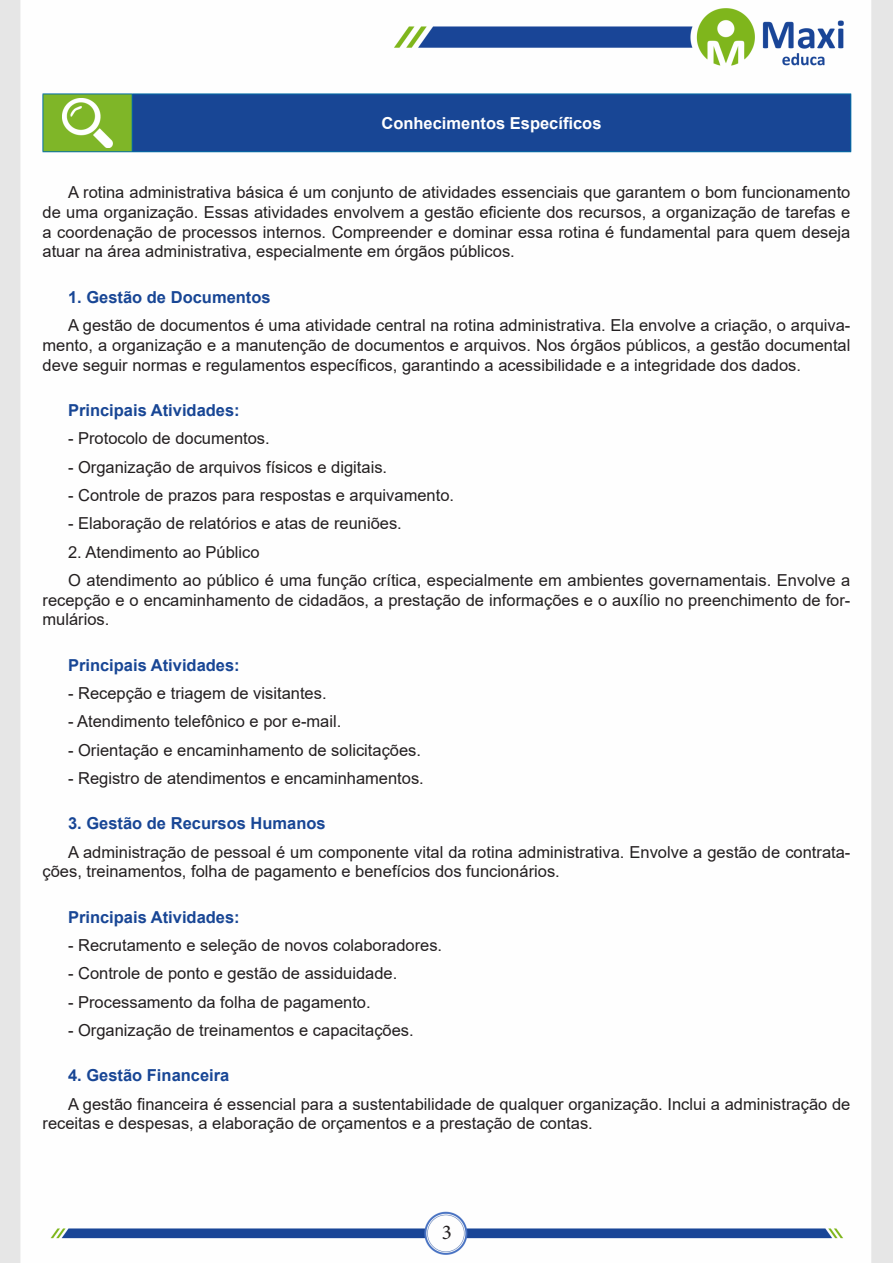
<style>
.page{position:relative;width:893px;height:1263px;background:#fff}
.page>*{position:absolute;margin:0;border:0;box-sizing:border-box;transform-origin:0 0}
.t1{font:21px "Minion Pro";color:#231f20}
.TEXTO_BASE{font:16.5px/19.8px "Arial";color:#231f20;text-align:justify}
.TEXTO_BASE-2{font:700 16.5px "Arial";color:#184695}
.CENTRALIZAR{font:700 16.5px "Arial";color:#fff}
</style>
<div class="page">
<img style="left:0;top:0;width:893px;height:1263px">
<div style="left:43px;top:94px;width:89px;height:58px;background:#7fb628"></div>
<div style="left:132px;top:94px;width:719px;height:58px;background:#184695"></div>
<hr style="left:43px;top:94px;width:89px;height:1px;background:#036ea6">
<hr style="left:43px;top:94px;width:1px;height:57px;background:#036ea6">
<hr style="left:43px;top:151px;width:89px;height:1px;background:#036ea6">
<hr style="left:132px;top:94px;width:719px;height:1px;background:#036ea6">
<hr style="left:132px;top:94px;width:1px;height:57px;background:#036ea6">
<hr style="left:850px;top:94px;width:1px;height:57px;background:#036ea6">
<hr style="left:132px;top:151px;width:719px;height:1px;background:#036ea6">
<img style="left:62px;top:98px;width:51px;height:49px">
<p class="CENTRALIZAR" style="left:381px;top:111px;width:222px">Conhecimentos Específicos</p>
<p class="TEXTO_BASE" style="left:43px;top:182px;width:809px;text-indent:26px">A rotina administrativa básica é um conjunto de atividades essenciais que garantem o bom funcionamento de uma organização. Essas atividades envolvem a gestão eficiente dos recursos, a organização de tarefas e a coordenação de processos internos. Compreender e dominar essa rotina é fundamental para quem deseja atuar na área administrativa, especialmente em órgãos públicos.</p>
<p class="TEXTO_BASE-2" style="left:68px;top:285px;width:204px">1. Gestão de Documentos</p>
<p class="TEXTO_BASE" style="left:43px;top:315px;width:809px;text-indent:26px">A gestão de documentos é uma atividade central na rotina administrativa. Ela envolve a criação, o arquiva&shy;mento, a organização e a manutenção de documentos e arquivos. Nos órgãos públicos, a gestão documental deve seguir normas e regulamentos específicos, garantindo a acessibilidade e a integridade dos dados.</p>
<p class="TEXTO_BASE-2" style="left:68px;top:399px;width:173px">Principais Atividades:</p>
<p class="TEXTO_BASE" style="left:68px;top:428px;width:203px">- Protocolo de documentos.</p>
<p class="TEXTO_BASE" style="left:68px;top:457px;width:321px">- Organização de arquivos físicos e digitais.</p>
<p class="TEXTO_BASE" style="left:68px;top:485px;width:388px">- Controle de prazos para respostas e arquivamento.</p>
<p class="TEXTO_BASE" style="left:68px;top:513px;width:335px">- Elaboração de relatórios e atas de reuniões.</p>
<p class="TEXTO_BASE" style="left:68px;top:542px;width:193px">2. Atendimento ao Público</p>
<p class="TEXTO_BASE" style="left:43px;top:570px;width:809px;text-indent:26px">O atendimento ao público é uma função crítica, especialmente em ambientes governamentais. Envolve a recepção e o encaminhamento de cidadãos, a prestação de informações e o auxílio no preenchimento de for&shy;mulários.</p>
<p class="TEXTO_BASE-2" style="left:68px;top:653px;width:173px">Principais Atividades:</p>
<p class="TEXTO_BASE" style="left:68px;top:683px;width:260px">- Recepção e triagem de visitantes.</p>
<p class="TEXTO_BASE" style="left:68px;top:711px;width:275px">- Atendimento telefônico e por e-mail.</p>
<p class="TEXTO_BASE" style="left:68px;top:740px;width:355px">- Orientação e encaminhamento de solicitações.</p>
<p class="TEXTO_BASE" style="left:68px;top:768px;width:357px">- Registro de atendimentos e encaminhamentos.</p>
<p class="TEXTO_BASE-2" style="left:68px;top:812px;width:259px">3. Gestão de Recursos Humanos</p>
<p class="TEXTO_BASE" style="left:43px;top:842px;width:809px;text-indent:26px">A administração de pessoal é um componente vital da rotina administrativa. Envolve a gestão de contrata&shy;ções, treinamentos, folha de pagamento e benefícios dos funcionários.</p>
<p class="TEXTO_BASE-2" style="left:68px;top:905px;width:173px">Principais Atividades:</p>
<p class="TEXTO_BASE" style="left:68px;top:935px;width:376px">- Recrutamento e seleção de novos colaboradores.</p>
<p class="TEXTO_BASE" style="left:68px;top:963px;width:331px">- Controle de ponto e gestão de assiduidade.</p>
<p class="TEXTO_BASE" style="left:68px;top:992px;width:304px">- Processamento da folha de pagamento.</p>
<p class="TEXTO_BASE" style="left:68px;top:1020px;width:347px">- Organização de treinamentos e capacitações.</p>
<p class="TEXTO_BASE-2" style="left:68px;top:1064px;width:163px">4. Gestão Financeira</p>
<p class="TEXTO_BASE" style="left:43px;top:1094px;width:809px;text-indent:26px">A gestão financeira é essencial para a sustentabilidade de qualquer organização. Inclui a administração de receitas e despesas, a elaboração de orçamentos e a prestação de contas.</p>
<p class="t1" style="left:442px;top:1218px;width:12px">3</p>
</div>
